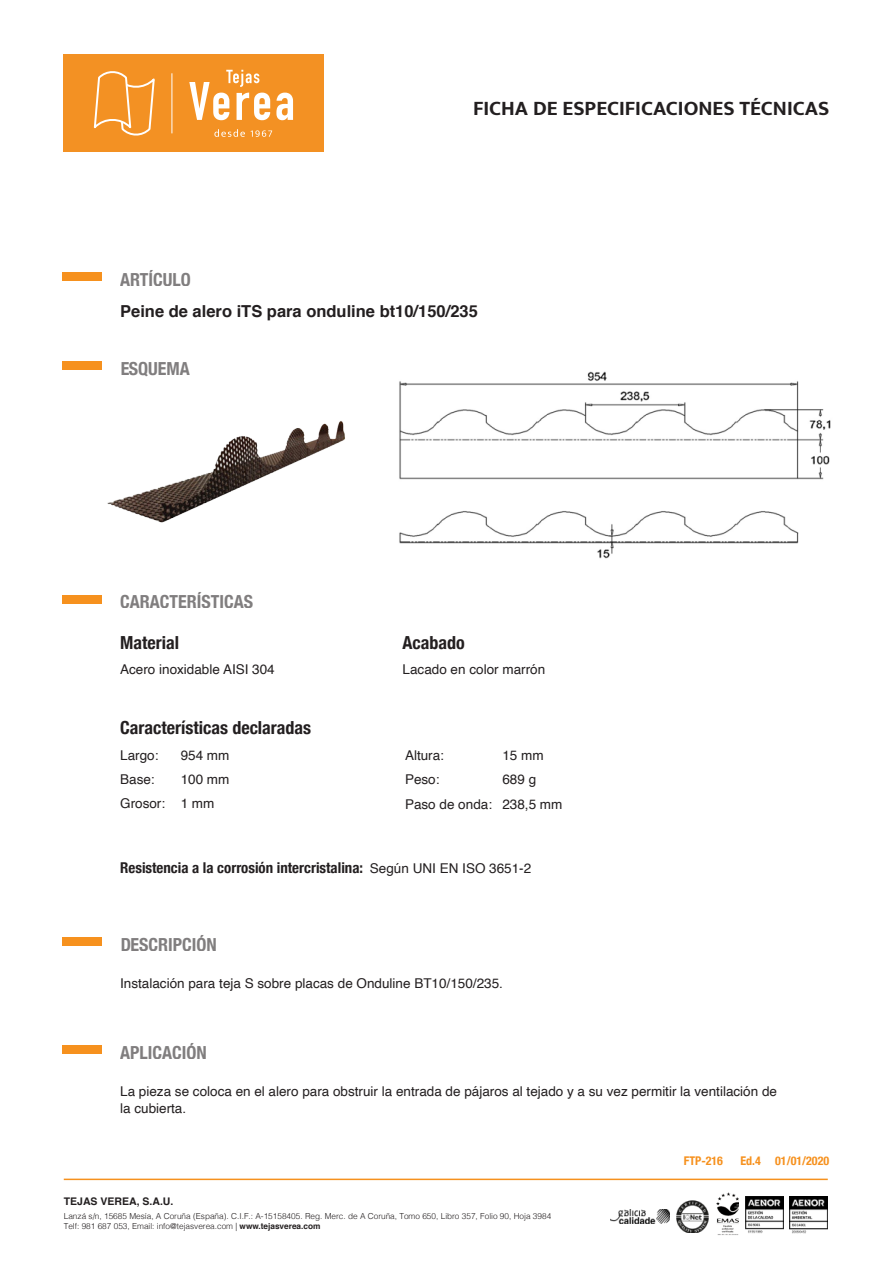
<style>
.page{position:relative;width:893px;height:1263px;background:#fff}
.page>*{position:absolute;margin:0;border:0;box-sizing:border-box;transform-origin:0 0}
.t1{font:700 21px "Mukta";color:#231f20}
.t2{font:700 condensed 18px "Helvetica Neue";color:#231f20}
.t3{font:700 16.5px "Helvetica";color:#231f20}
.t4{font:700 condensed 14.85px "Helvetica Neue";color:#231f20}
.t5{font:13.5px/16.2px "Helvetica";color:#231f20}
.t6{font:700 condensed 12px "Helvetica Neue";color:#f6911e}
.t7{font:700 10.5px "Helvetica";color:#231f20}
.t8{font:300 8.25px/9.9px "Helvetica";color:#231f20}
.s1{font-family:"Helvetica";font-weight:400;font-stretch:normal;font-size:13.5px}
.s2{font-weight:700}
</style>
<div class="page">
<div style="left:62px;top:273px;width:39px;height:8px;background:#f6911e"></div>
<div style="left:62px;top:361px;width:39px;height:9px;background:#f6911e"></div>
<div style="left:62px;top:595px;width:39px;height:8px;background:#f6911e"></div>
<div style="left:62px;top:937px;width:39px;height:9px;background:#f6911e"></div>
<div style="left:62px;top:1045px;width:39px;height:9px;background:#f6911e"></div>
<img style="left:107px;top:421px;width:238px;height:102px">
<img style="left:399px;top:371px;width:432px;height:188px">
<hr style="left:64px;top:1178px;width:764px;height:2px;background:#f6911e">
<img style="left:746px;top:1197px;width:38px;height:37px">
<img style="left:790px;top:1197px;width:38px;height:37px">
<img style="left:716px;top:1192px;width:22px;height:43px">
<img style="left:676px;top:1200px;width:32px;height:32px">
<img style="left:611px;top:1209px;width:59px;height:14px">
<div style="left:64px;top:54px;width:260px;height:97px;background:#f39123"></div>
<svg style="left:93px;top:71px;width:62px;height:65px"></svg>
<hr style="left:172px;top:73px;width:1px;height:60px;background:#fff">
<svg style="left:214px;top:129px;width:31px;height:8px"></svg>
<svg style="left:251px;top:130px;width:21px;height:7px"></svg>
<svg style="left:189px;top:70px;width:81px;height:50px"></svg>
<svg style="left:276px;top:93px;width:17px;height:27px"></svg>
<h1 class="t1" style="left:473px;top:95px;width:358px">FICHA DE ESPECIFICACIONES TÉCNICAS</h1>
<h2 class="t2" style="left:120px;top:269px;width:72px">ARTÍCULO</h2>
<p class="t3" style="left:120px;top:304px;width:359px">Peine de alero iTS para onduline bt10/150/235</p>
<h2 class="t2" style="left:120px;top:361px;width:71px">ESQUEMA</h2>
<h2 class="t2" style="left:120px;top:591px;width:134px">CARACTERÍSTICAS</h2>
<h2 class="t2" style="left:120px;top:632px;width:60px">Material</h2>
<h2 class="t2" style="left:403px;top:632px;width:64px">Acabado</h2>
<p class="t5" style="left:120px;top:663px;width:156px">Acero inoxidable AISI 304</p>
<h2 class="t2" style="left:120px;top:717px;width:192px">Características declaradas</h2>
<p class="t5" style="left:403px;top:663px;width:144px">Lacado en color marrón</p>
<p class="t5" style="left:120px;top:748px;width:40px">Largo:</p>
<p class="t5" style="left:405px;top:748px;width:41px">Altura:</p>
<p class="t5" style="left:181px;top:748px;width:50px">954 mm</p>
<p class="t5" style="left:502px;top:748px;width:43px">15 mm</p>
<p class="t5" style="left:181px;top:772px;width:50px">100 mm</p>
<p class="t5" style="left:502px;top:772px;width:35px">689 g</p>
<p class="t5" style="left:181px;top:796px;width:35px">1 mm</p>
<p class="t5" style="left:502px;top:797px;width:62px">238,5 mm</p>
<p class="t5" style="left:120px;top:772px;width:36px">Base:</p>
<p class="t5" style="left:405px;top:772px;width:36px">Peso:</p>
<p class="t5" style="left:120px;top:796px;width:47px">Grosor:</p>
<p class="t5" style="left:405px;top:797px;width:89px">Paso de onda:</p>
<p class="t4" style="left:120px;top:859px;width:413px">Resistencia a la corrosión intercristalina: <span class="s1">Según UNI EN ISO 3651-2</span></p>
<h2 class="t2" style="left:120px;top:934px;width:98px">DESCRIPCIÓN</h2>
<p class="t5" style="left:120px;top:977px;width:384px">Instalación para teja S sobre placas de Onduline BT10/150/235.</p>
<h2 class="t2" style="left:120px;top:1042px;width:88px">APLICACIÓN</h2>
<p class="t5" style="left:120px;top:1085px;width:658px">La pieza se coloca en el alero para obstruir la entrada de pájaros al tejado y a su vez permitir la ventilación de la cubierta.</p>
<p class="t7" style="left:64px;top:1197px;width:111px">TEJAS VEREA, S.A.U.</p>
<p class="t8" style="left:64px;top:1212px;width:489px">Lanzá s/n, 15685 Mesía, A Coruña (España). C.I.F.: A-15158405. Reg. Merc. de A Coruña, Tomo 650, Libro 357, Folio 90, Hoja 3984<br>Telf: 981 687 053, Email: info@tejasverea.com | <span class="s2">www.tejasverea.com</span></p>
<p class="t6" style="left:684px;top:1154px;width:41px">FTP-216</p>
<p class="t6" style="left:740px;top:1154px;width:90px">Ed.4 01/01/2020</p>
</div>
